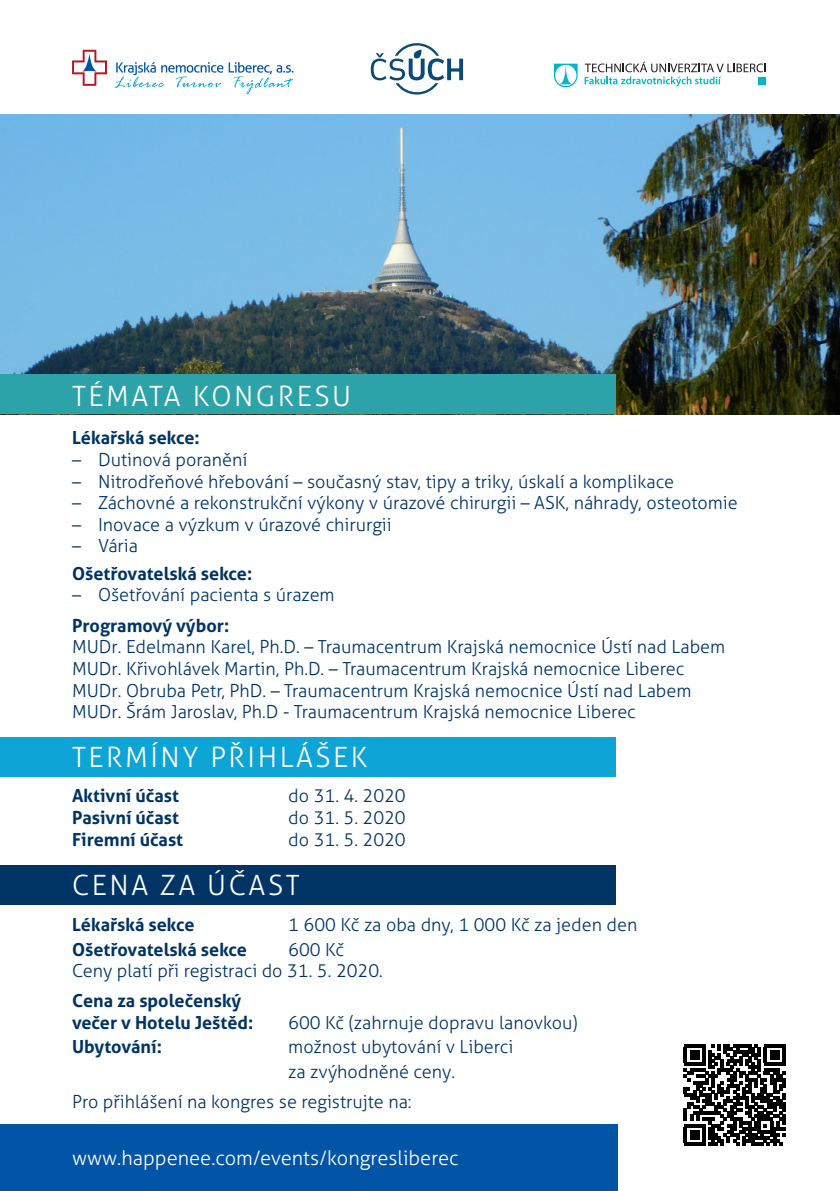
<style>
.page{position:relative;width:840px;height:1191px;background:#fff}
.page>*{position:absolute;margin:0;border:0;box-sizing:border-box;transform-origin:0 0}
.t1{font:300 28px "Aller";letter-spacing:.09em;color:#fff}
.t2{font:300 20px "Aller";color:#fff}
.t3{font:300 18px/21.6px "Aller";color:#003464}
.t4{font:700 18px/21.6px "Aller";color:#003464}
.s1{font-weight:700}
</style>
<div class="page">
<img style="left:0;top:115px;width:839px;height:299px">
<div style="left:0;top:374px;width:615px;height:40px;background:#2ca2a9"></div>
<div style="left:0;top:736px;width:615px;height:40px;background:#0da4d6"></div>
<div style="left:0;top:864px;width:615px;height:40px;background:#003464"></div>
<svg style="left:370px;top:43px;width:93px;height:52px"></svg>
<svg style="left:553px;top:64px;width:24px;height:23px"></svg>
<svg style="left:584px;top:62px;width:181px;height:25px"></svg>
<svg style="left:72px;top:50px;width:35px;height:36px"></svg>
<svg style="left:114px;top:62px;width:179px;height:32px"></svg>
<div style="left:0;top:1124px;width:617px;height:67px;background:#0154a6"></div>
<svg style="left:683px;top:1044px;width:101px;height:101px"></svg>
<p class="t1" style="left:72px;top:379px;width:280px">TÉMATA KONGRESU</p>
<p class="t4" style="left:72px;top:427px;width:129px">Lékařská sekce:</p>
<p class="t3" style="left:72px;top:449px;width:177px">– Dutinová poranění</p>
<p class="t3" style="left:72px;top:470px;width:603px">– Nitrodřeňové hřebování – současný stav, tipy a triky, úskalí a komplikace</p>
<p class="t3" style="left:72px;top:492px;width:666px">– Záchovné a rekonstrukční výkony v úrazové chirurgii – ASK, náhrady, osteotomie</p>
<p class="t3" style="left:72px;top:514px;width:321px">– Inovace a výzkum v úrazové chirurgii</p>
<p class="t3" style="left:72px;top:535px;width:67px">– Vária</p>
<p class="t4" style="left:72px;top:562px;width:181px">Ošetřovatelská sekce:</p>
<p class="t3" style="left:72px;top:584px;width:264px">– Ošetřování pacienta s úrazem</p>
<p class="t3" style="left:72px;top:614px;width:654px"><span class="s1">Programový výbor:<br></span>MUDr. Edelmann Karel, Ph.D. – Traumacentrum Krajská nemocnice Ústí nad Labem MUDr. Křivohlávek Martin, Ph.D. – Traumacentrum Krajská nemocnice Liberec MUDr. Obruba Petr, PhD. – Traumacentrum Krajská nemocnice Ústí nad Labem MUDr. Šrám Jaroslav, Ph.D - Traumacentrum Krajská nemocnice Liberec</p>
<p class="t1" style="left:72px;top:740px;width:297px">TERMÍNY PŘIHLÁŠEK</p>
<p class="t4" style="left:72px;top:785px;width:108px">Aktivní účast</p>
<p class="t3" style="left:288px;top:785px;width:119px">do 31. 4. 2020</p>
<p class="t4" style="left:72px;top:806px;width:108px">Pasivní účast</p>
<p class="t3" style="left:288px;top:807px;width:119px">do 31. 5. 2020</p>
<p class="t4" style="left:72px;top:828px;width:113px">Firemní účast</p>
<p class="t3" style="left:288px;top:828px;width:119px">do 31. 5. 2020</p>
<p class="t1" style="left:72px;top:868px;width:229px">CENA ZA ÚČAST</p>
<p class="t4" style="left:72px;top:913px;width:124px">Lékařská sekce</p>
<p class="t3" style="left:288px;top:914px;width:350px">1 600 Kč za oba dny, 1 000 Kč za jeden den</p>
<p class="t4" style="left:72px;top:938px;width:176px">Ošetřovatelská sekce</p>
<p class="t3" style="left:288px;top:938px;width:57px">600 Kč</p>
<p class="t3" style="left:72px;top:960px;width:312px">Ceny platí při registraci do 31. 5. 2020.</p>
<p class="t4" style="left:72px;top:990px;width:183px">Cena za společenský večer v Hotelu Ještěd:</p>
<p class="t3" style="left:288px;top:1011px;width:291px">600 Kč (zahrnuje dopravu lanovkou)</p>
<p class="t4" style="left:72px;top:1036px;width:91px">Ubytování:</p>
<p class="t3" style="left:288px;top:1036px;width:226px">možnost ubytování v Liberci</p>
<p class="t3" style="left:288px;top:1060px;width:168px">za zvýhodněné ceny.</p>
<p class="t3" style="left:72px;top:1091px;width:341px">Pro přihlášení na kongres se registrujte na:</p>
<p class="t2" style="left:72px;top:1145px;width:388px">www.happenee.com/events/kongresliberec</p>
</div>
